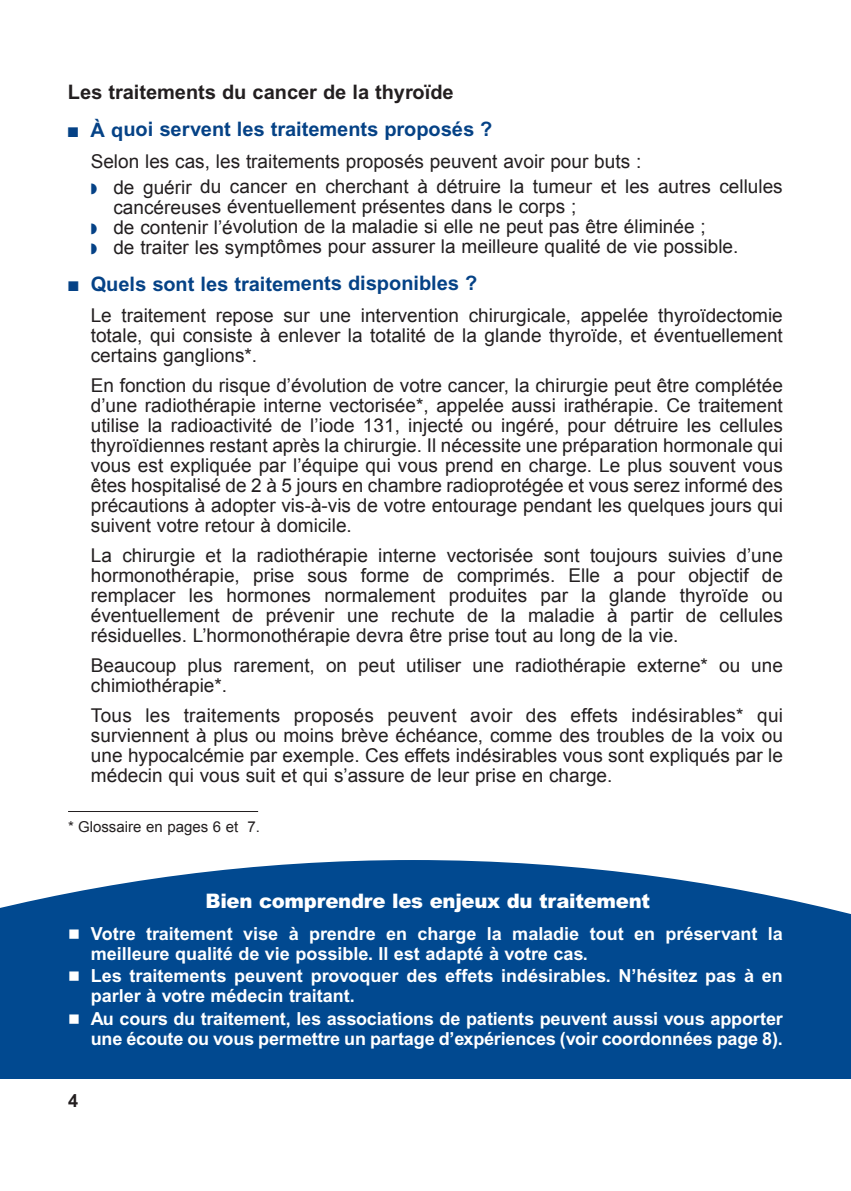
<style>
.page{position:relative;width:851px;height:1191px;background:#fff}
.page>*{position:absolute;margin:0;border:0;box-sizing:border-box;transform-origin:0 0}
.t1{font:700 20px "Arial";color:#054286}
.t2{font:900 20px "Arial";letter-spacing:-.015em;color:#fff}
.t3{font:700 20px "Arial";color:#231f20}
.t4{font:19px/20px "Arial";color:#231f20;text-align:justify}
.t5{font:700 18px/20px "Arial";color:#fff}
.t6{font:700 18px "Arial";color:#231f20}
.t7{font:15px "Arial";color:#231f20}
</style>
<div class="page">
<div style="left:0;top:1015px;width:850px;height:63px;background:#014990"></div>
<hr style="left:68px;top:811px;width:190px;height:1px;background:#231f20">
<svg style="left:0;top:860px;width:850px;height:155px;background:#1c5c9c"></svg>
<p class="t3" style="left:68px;top:85px;width:387px">Les traitements du cancer de la thyroïde</p>
<p class="t1" style="left:68px;top:122px;width:426px">■ À quoi servent les traitements proposés ?</p>
<p class="t4" style="left:113px;top:148px;width:670px;line-height:25.6px;text-indent:-23px">Selon les cas, les traitements proposés peuvent avoir pour buts :<br>de guérir du cancer en cherchant à détruire la tumeur et les autres cellules</p>
<p class="t4" style="left:113px;top:197px;width:626px;text-align:left">cancéreuses éventuellement présentes dans le corps ;<br>de contenir l’évolution de la maladie si elle ne peut pas être éliminée ;<br>de traiter les symptômes pour assurer la meilleure qualité de vie possible.</p>
<p class="t1" style="left:68px;top:276px;width:411px">■ Quels sont les traitements disponibles ?</p>
<p class="t4" style="left:91px;top:305px;width:693px">Le traitement repose sur une intervention chirurgicale, appelée thyroïdectomie totale, qui consiste à enlever la totalité de la glande thyroïde, et éventuellement certains ganglions*.</p>
<p class="t4" style="left:91px;top:375px;width:693px">En fonction du risque d’évolution de votre cancer, la chirurgie peut être complétée d’une radiothérapie interne vectorisée*, appelée aussi irathérapie. Ce traitement utilise la radioactivité de l’iode 131, injecté ou ingéré, pour détruire les cellules thyroïdiennes restant après la chirurgie. Il nécessite une préparation hormonale qui vous est expliquée par l’équipe qui vous prend en charge. Le plus souvent vous êtes hospitalisé de 2 à 5 jours en chambre radioprotégée et vous serez informé des précautions à adopter vis-à-vis de votre entourage pendant les quelques jours qui suivent votre retour à domicile.</p>
<p class="t4" style="left:91px;top:545px;width:693px">La chirurgie et la radiothérapie interne vectorisée sont toujours suivies d’une hormonothérapie, prise sous forme de comprimés. Elle a pour objectif de remplacer les hormones normalement produites par la glande thyroïde ou éventuellement de prévenir une rechute de la maladie à partir de cellules résiduelles. L’hormonothérapie devra être prise tout au long de la vie.</p>
<p class="t4" style="left:91px;top:655px;width:693px">Beaucoup plus rarement, on peut utiliser une radiothérapie externe* ou une chimiothérapie*.</p>
<p class="t4" style="left:91px;top:705px;width:693px">Tous les traitements proposés peuvent avoir des effets indésirables* qui surviennent à plus ou moins brève échéance, comme des troubles de la voix ou une hypocalcémie par exemple. Ces effets indésirables vous sont expliqués par le médecin qui vous suit et qui s’assure de leur prise en charge.</p>
<p class="t7" style="left:68px;top:818px;width:193px">* Glossaire en pages 6 et 7.</p>
<p class="t2" style="left:205px;top:894px;width:446px">Bien comprendre les enjeux du traitement</p>
<p class="t5" style="left:91px;top:925px;width:693px;text-indent:-23px">■ Votre traitement vise à prendre en charge la maladie tout en préservant la meilleure qualité de vie possible. Il est adapté à votre cas.</p>
<p class="t5" style="left:91px;top:967px;width:693px;text-indent:-23px">■ Les traitements peuvent provoquer des effets indésirables. N’hésitez pas à en parler à votre médecin traitant.</p>
<p class="t5" style="left:68px;top:1010px;width:716px;text-align:right">■ Au cours du traitement, les associations de patients peuvent aussi vous apporter une écoute ou vous permettre un partage d’expériences (voir coordonnées page 8).</p>
<p class="t6" style="left:68px;top:1094px;width:12px">4</p>
</div>
